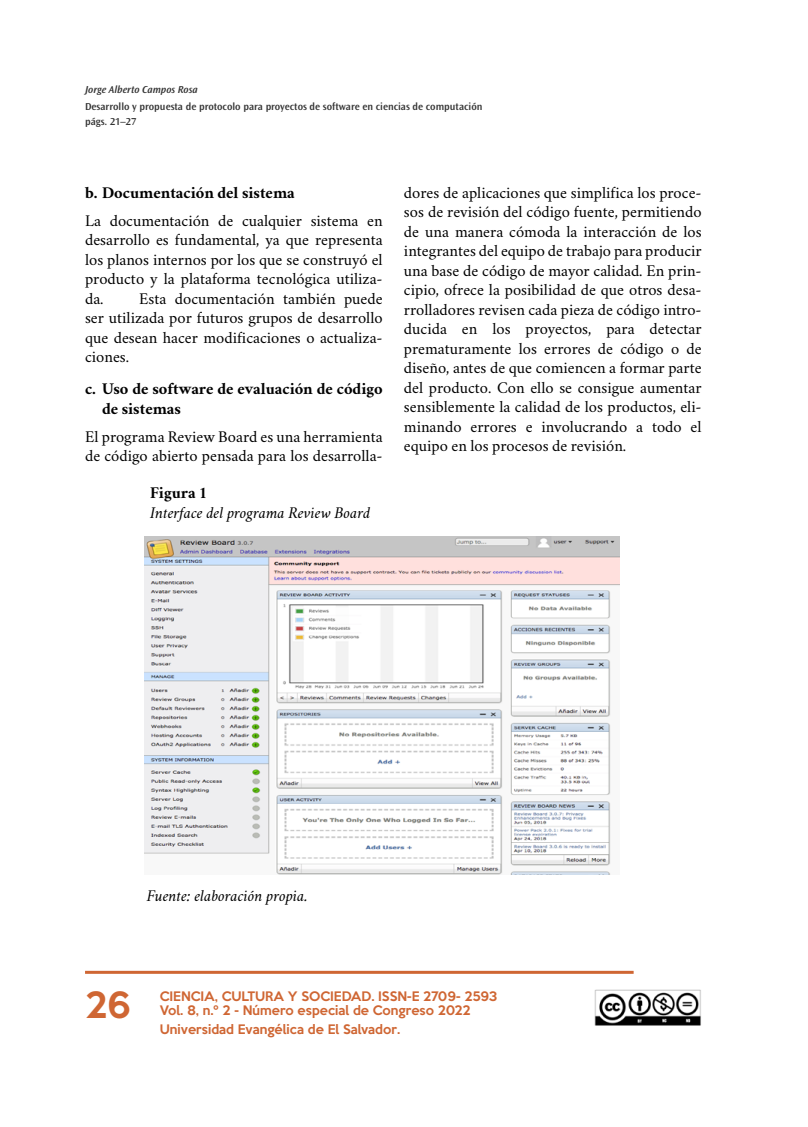
<style>
.page{position:relative;width:808px;height:1127px;background:#fff}
.page>*{position:absolute;margin:0;border:0;box-sizing:border-box;transform-origin:0 0}
.t1{font:500 33px "Keep Calm";color:#cf6633}
.t2{font:16.5px/19.5px "Crimson";color:#000;text-align:justify}
.t3{font:700 16.5px/19.5px "Crimson";color:#000}
.t4{font:italic 16.5px "Crimson";color:#000}
.t5{font:500 12px/14.4px "Keep Calm";color:#cf6633}
.t6{font:600 10.5px/14.7px "Ocean Sans Std";color:#333}
.t7{font:italic 600 10.5px "Ocean Sans Std";color:#333}
</style>
<div class="page">
<hr style="left:85px;top:971px;width:549px;height:3px;background:#cf6633">
<img style="left:594px;top:989px;width:107px;height:37px">
<img style="left:144px;top:536px;width:476px;height:339px">
<p class="t7" style="left:85px;top:83px;width:114px">Jorge Alberto Campos Rosa</p>
<p class="t6" style="left:85px;top:100px;width:399px">Desarrollo y propuesta de protocolo para proyectos de software en ciencias de computación págs. 21–27</p>
<p class="t3" style="left:85px;top:182px;width:211px">b. Documentación del sistema</p>
<p class="t2" style="left:85px;top:208px;width:299px">La documentación de cualquier sistema en desarrollo es fundamental, ya que representa los planos internos por los que se construyó el producto y la plataforma tecnológica utiliza&shy;da. Esta documentación también puede ser utilizada por futuros grupos de desarrollo que desean hacer modificaciones o actualiza&shy;ciones.</p>
<p class="t3" style="left:102px;top:379px;width:282px;text-indent:-17px">c. Uso de software de evaluación de código de sistemas</p>
<p class="t2" style="left:85px;top:425px;width:299px">El programa Review Board es una herramienta de código abierto pensada para los desarrolla-</p>
<p class="t3" style="left:150px;top:483px;width:58px">Figura 1</p>
<p class="t4" style="left:150px;top:502px;width:222px">Interface del programa Review Board</p>
<p class="t2" style="left:404px;top:180px;width:299px">dores de aplicaciones que simplifica los proce&shy;sos de revisión del código fuente, permitiendo de una manera cómoda la interacción de los integrantes del equipo de trabajo para producir una base de código de mayor calidad. En prin&shy;cipio, ofrece la posibilidad de que otros desa&shy;rrolladores revisen cada pieza de código intro&shy;ducida en los proyectos, para detectar prematuramente los errores de código o de diseño, antes de que comiencen a formar parte del producto. Con ello se consigue aumentar sensiblemente la calidad de los productos, eli&shy;minando errores e involucrando a todo el equipo en los procesos de revisión.</p>
<p class="t4" style="left:147px;top:886px;width:163px">Fuente: elaboración propia.</p>
<h1 class="t1" style="left:85px;top:976px;width:48px">26</h1>
<p class="t5" style="left:160px;top:988px;width:339px">CIENCIA, CULTURA Y SOCIEDAD. ISSN-E 2709- 2593<br>Vol. 8, n.º 2 - Número especial de Congreso 2022</p>
<p class="t5" style="left:160px;top:1021px;width:242px">Universidad Evangélica de El Salvador.</p>
</div>
